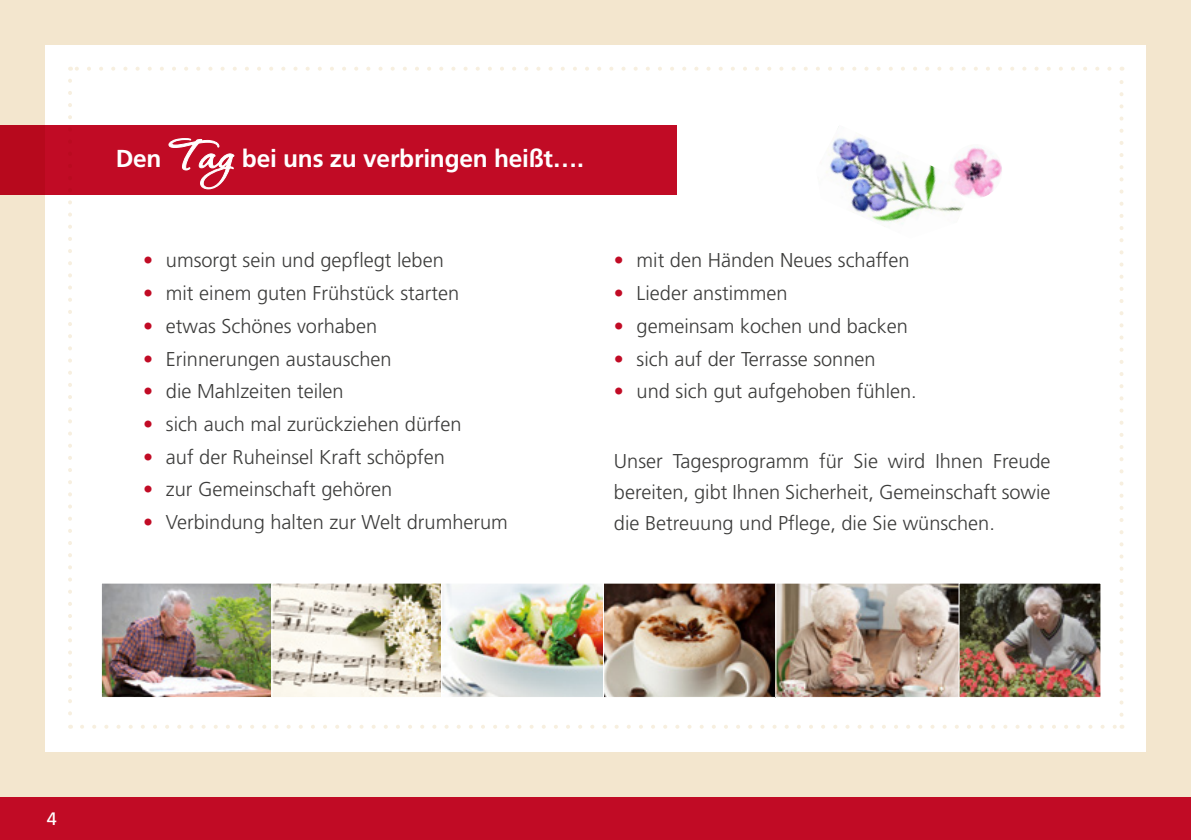
<style>
.page{position:relative;width:1191px;height:840px;background:#fff}
.page>*{position:absolute;margin:0;border:0;box-sizing:border-box;transform-origin:0 0}
.t1{font:700 24.6px "Frutiger";letter-spacing:-.01em;color:#fff}
.t2{font:300 20px/31px "Frutiger";color:#3c3c3b;text-align:justify}
.t3{font:18px "Frutiger";color:#fff}
.s1{font-family:"Corinthia Professional";font-size:51.8px}
.s2{color:#c10b25}
</style>
<div class="page">
<div style="left:0;top:0;width:1191px;height:831px;background:#f3e6ce"></div>
<div style="left:45px;top:45px;width:1100px;height:706px;background:#fff"></div>
<svg style="left:82px;top:725px;width:1033px;height:3px"></svg>
<svg style="left:68px;top:81px;width:4px;height:647px"></svg>
<svg style="left:1119px;top:67px;width:4px;height:647px"></svg>
<svg style="left:70px;top:67px;width:1039px;height:4px"></svg>
<div style="left:0;top:125px;width:677px;height:69px;background:#c10b25"></div>
<div style="left:0;top:797px;width:1191px;height:42px;background:#c10b25"></div>
<img style="left:103px;top:584px;width:168px;height:111px">
<div style="left:101px;top:582px;width:175px;height:115px;border:1px solid #fff"></div>
<img style="left:273px;top:584px;width:168px;height:111px">
<div style="left:271px;top:582px;width:175px;height:115px;border:1px solid #fff"></div>
<img style="left:443px;top:584px;width:160px;height:111px">
<div style="left:441px;top:582px;width:173px;height:115px;border:1px solid #fff"></div>
<img style="left:605px;top:584px;width:494px;height:111px">
<div style="left:603px;top:582px;width:176px;height:115px;border:1px solid #fff"></div>
<div style="left:775px;top:582px;width:186px;height:115px;border:1px solid #fff"></div>
<div style="left:958px;top:582px;width:143px;height:115px;border:1px solid #fff"></div>
<img style="left:826px;top:126px;width:137px;height:101px">
<img style="left:945px;top:144px;width:57px;height:58px">
<p class="t1" style="left:116px;top:144px;width:470px">Den <span class="s1">Tag</span> bei uns zu verbringen heißt….</p>
<p class="t2" style="left:143px;top:245px;width:302px"><span class="s2">•</span> umsorgt sein und gepflegt leben</p>
<p class="t2" style="left:143px;top:277px;width:318px"><span class="s2">•</span> mit einem guten Frühstück starten</p>
<p class="t2" style="left:143px;top:310px;width:235px"><span class="s2">•</span> etwas Schönes vorhaben</p>
<p class="t2" style="left:143px;top:343px;width:250px"><span class="s2">•</span> Erinnerungen austauschen</p>
<p class="t2" style="left:143px;top:375px;width:202px"><span class="s2">•</span> die Mahlzeiten teilen</p>
<p class="t2" style="left:143px;top:408px;width:320px"><span class="s2">•</span> sich auch mal zurückziehen dürfen</p>
<p class="t2" style="left:143px;top:441px;width:303px"><span class="s2">•</span> auf der Ruheinsel Kraft schöpfen</p>
<p class="t2" style="left:143px;top:473px;width:250px"><span class="s2">•</span> zur Gemeinschaft gehören</p>
<p class="t2" style="left:143px;top:506px;width:366px"><span class="s2">•</span> Verbindung halten zur Welt drumherum</p>
<p class="t2" style="left:614px;top:245px;width:297px"><span class="s2">•</span> mit den Händen Neues schaffen</p>
<p class="t2" style="left:614px;top:277px;width:175px"><span class="s2">•</span> Lieder anstimmen</p>
<p class="t2" style="left:614px;top:310px;width:295px"><span class="s2">•</span> gemeinsam kochen und backen</p>
<p class="t2" style="left:614px;top:343px;width:263px"><span class="s2">•</span> sich auf der Terrasse sonnen</p>
<p class="t2" style="left:614px;top:375px;width:304px"><span class="s2">•</span> und sich gut aufgehoben fühlen.</p>
<p class="t2" style="left:614px;top:445px;width:438px">Unser Tagesprogramm für Sie wird Ihnen Freude bereiten, gibt Ihnen Sicherheit, Gemeinschaft sowie die Betreuung und Pflege, die Sie wünschen.</p>
<p class="t3" style="left:47px;top:807px;width:12px">4</p>
</div>
